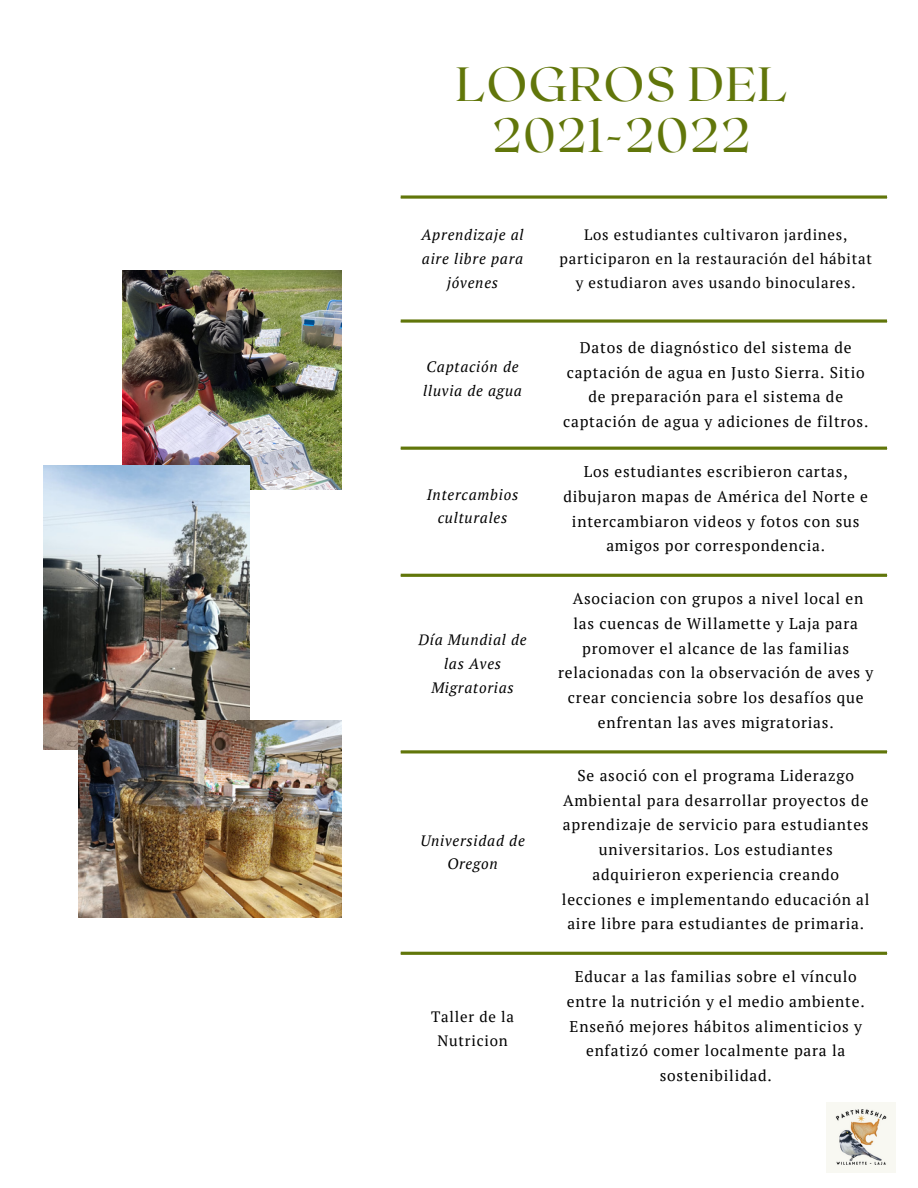
<style>
.page{position:relative;width:918px;height:1188px;background:#fff}
.page>*{position:absolute;margin:0;border:0;box-sizing:border-box;transform-origin:0 0}
.t1{font:48px/51.8px "Roxborough CF";letter-spacing:.035em;color:#61760a;text-align:center}
.t2{font:15.45px/24.8px "PT Serif";letter-spacing:.05em;color:#000;text-align:center}
.t3{font:italic 15px/23.7px "PT Serif";letter-spacing:.05em;color:#000;text-align:center}
.t4{font:15px/23.7px "PT Serif";letter-spacing:.05em;color:#000;text-align:center}
</style>
<div class="page">
<svg style="left:401px;top:195px;width:486px;height:4px;background:#81913c"></svg>
<svg style="left:401px;top:319px;width:486px;height:4px;background:#81913c"></svg>
<hr style="left:401px;top:447px;width:486px;height:3px;background:#61760a">
<hr style="left:401px;top:574px;width:486px;height:3px;background:#61760a">
<hr style="left:401px;top:750px;width:486px;height:3px;background:#61760a">
<hr style="left:401px;top:952px;width:486px;height:3px;background:#61760a">
<img style="left:123px;top:271px;width:218px;height:219px">
<img style="left:43px;top:466px;width:206px;height:283px">
<img style="left:78px;top:720px;width:264px;height:197px">
<img style="left:826px;top:1102px;width:70px;height:70px">
<h1 class="t1" style="left:456px;top:56px;width:333px">LOGROS DEL<br>2021-2022</h1>
<p class="t3" style="left:421px;top:223px;width:104px">Aprendizaje al aire libre para jóvenes</p>
<p class="t4" style="left:560px;top:223px;width:314px">Los estudiantes cultivaron jardines, participaron en la restauración del hábitat y estudiaron aves usando binoculares.</p>
<p class="t3" style="left:423px;top:355px;width:100px;text-align:left">Captación de lluvia de agua</p>
<p class="t3" style="left:427px;top:482px;width:93px">Intercambios culturales</p>
<p class="t3" style="left:419px;top:628px;width:110px">Día Mundial de las Aves<br>Migratorias</p>
<p class="t3" style="left:420px;top:828px;width:106px">Universidad de<br>Oregon</p>
<p class="t4" style="left:431px;top:1005px;width:84px">Taller de la<br>Nutricion</p>
<p class="t2" style="left:563px;top:335px;width:307px">Datos de diagnóstico del sistema de captación de agua en Justo Sierra. Sitio de preparación para el sistema de captación de agua y adiciones de filtros.</p>
<p class="t2" style="left:563px;top:459px;width:306px">Los estudiantes escribieron cartas, dibujaron mapas de América del Norte e intercambiaron videos y fotos con sus amigos por correspondencia.</p>
<p class="t2" style="left:558px;top:586px;width:317px">Asociacion con grupos a nivel local en<br>las cuencas de Willamette y Laja para promover el alcance de las familias relacionadas con la observación de aves y crear conciencia sobre los desafíos que enfrentan las aves migratorias.</p>
<p class="t2" style="left:562px;top:763px;width:309px">Se asoció con el programa Liderazgo Ambiental para desarrollar proyectos de aprendizaje de servicio para estudiantes universitarios. Los estudiantes adquirieron experiencia creando lecciones e implementando educación al aire libre para estudiantes de primaria.</p>
<p class="t2" style="left:567px;top:964px;width:299px">Educar a las familias sobre el vínculo entre la nutrición y el medio ambiente.<br>Enseñó mejores hábitos alimenticios y enfatizó comer localmente para la sostenibilidad.</p>
</div>
